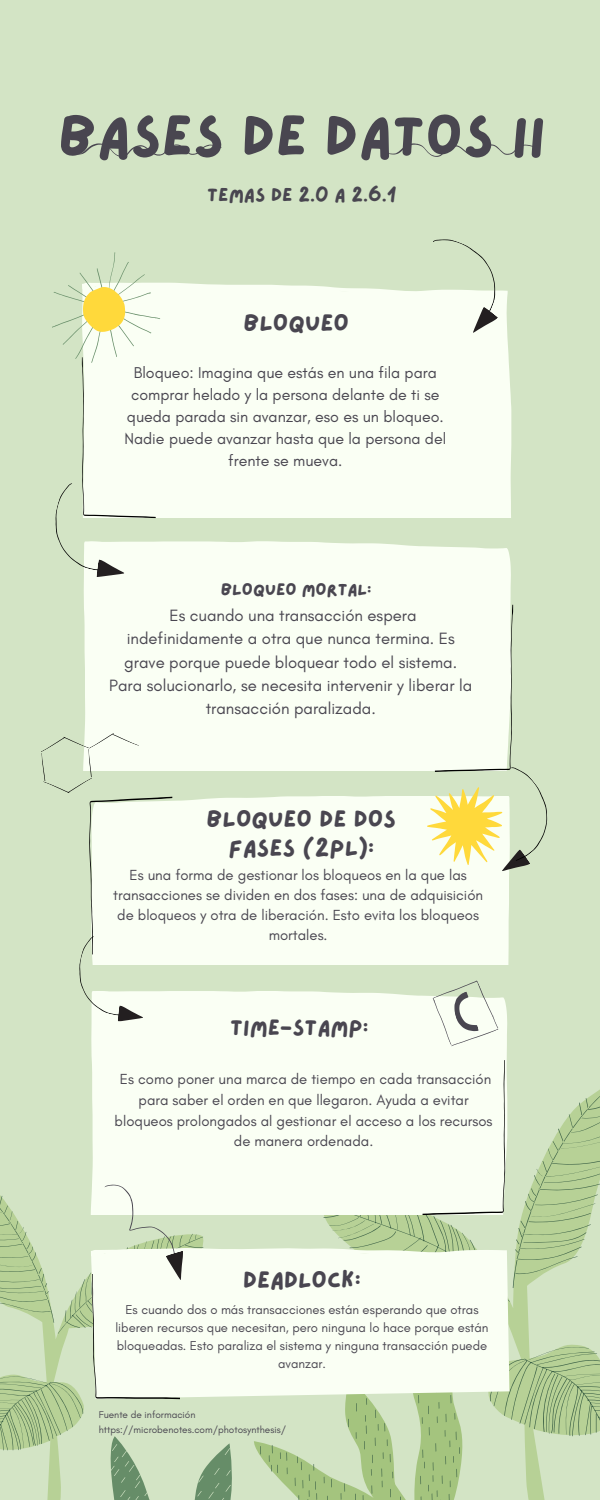
<style>
.page{position:relative;width:600px;height:1500px;background:#d3e4c5}
.page>*{position:absolute;margin:0;border:0;box-sizing:border-box;transform-origin:0 0}
.t1{font:57.9px "Lazydog";color:#494650}
.t2{font:24px/28.5px "Lazydog";color:#494650;text-align:center}
.t3{font:22.5px "Lazydog";color:#494650}
.t4{font:19.1px "Lazydog";color:#494650}
.t5{font:17.2px "Lazydog";color:#494650}
.t6{font:16.7px/23.1px "Glacial Indifference";color:#494650;text-align:center}
.t7{font:16px/22.1px "Glacial Indifference";color:#494650;text-align:center}
.t8{font:14.9px/20.1px "Glacial Indifference";color:#494650;text-align:center}
.t9{font:13px/18px "Glacial Indifference";color:#494650;text-align:center}
.t10{font:10px "Glacial Indifference";color:#494650}
</style>
<div class="page">
<svg style="left:524px;top:1436px;width:49px;height:64px"></svg>
<svg style="left:322px;top:1089px;width:278px;height:347px"></svg>
<svg style="left:479px;top:1399px;width:14px;height:37px"></svg>
<svg style="left:261px;top:1399px;width:218px;height:101px"></svg>
<svg style="left:47px;top:1455px;width:14px;height:45px"></svg>
<svg style="left:0;top:1195px;width:78px;height:260px"></svg>
<svg style="left:261px;top:1242px;width:248px;height:157px;background:#f4fbed"></svg>
<svg style="left:63px;top:143px;width:159px;height:14px"></svg>
<svg style="left:378px;top:143px;width:158px;height:14px"></svg>
<div style="left:179px;top:796px;width:330px;height:168px;background:#fafff4"></div>
<div style="left:175px;top:283px;width:336px;height:234px;background:#fafff4"></div>
<div style="left:83px;top:541px;width:428px;height:230px;background:#fafff4"></div>
<svg style="left:427px;top:604px;width:121px;height:275px"></svg>
<svg style="left:52px;top:252px;width:123px;height:329px"></svg>
<div style="left:91px;top:991px;width:416px;height:223px;background:#fafff4"></div>
<svg style="left:419px;top:1060px;width:91px;height:156px;background:#f4f9ed"></svg>
<svg style="left:78px;top:1174px;width:183px;height:326px"></svg>
<svg style="left:428px;top:980px;width:73px;height:71px"></svg>
<svg style="left:41px;top:732px;width:138px;height:293px"></svg>
<svg style="left:413px;top:239px;width:97px;height:100px"></svg>
<p class="t1" style="left:58px;top:109px;width:489px">BASES DE DATOS II</p>
<h3 class="t4" style="left:207px;top:186px;width:191px">TEMAS DE 2.0 A 2.6.1</h3>
<p class="t2" style="left:243px;top:310px;width:107px">BLOQUEO</p>
<p class="t7" style="left:124px;top:361px;width:323px">Bloqueo: Imagina que estás en una fila para comprar helado y la persona delante de ti se queda parada sin avanzar, eso es un bloqueo.<br>Nadie puede avanzar hasta que la persona del frente se mueva.</p>
<p class="t5" style="left:221px;top:582px;width:153px">BLOQUEO MORTAL:</p>
<p class="t6" style="left:109px;top:604px;width:364px">Es cuando una transacción espera indefinidamente a otra que nunca termina. Es grave porque puede bloquear todo el sistema.<br>Para solucionarlo, se necesita intervenir y liberar la transacción paralizada.</p>
<p class="t2" style="left:206px;top:806px;width:191px">BLOQUEO DE DOS<br>FASES (2PL):</p>
<p class="t8" style="left:113px;top:864px;width:371px">Es una forma de gestionar los bloqueos en la que las transacciones se dividen en dos fases: una de adquisición de bloqueos y otra de liberación. Esto evita los bloqueos mortales.</p>
<h5 class="t3" style="left:230px;top:1017px;width:140px">TIME-STAMP:</h5>
<h2 class="t8" style="left:115px;top:1069px;width:379px;line-height:20.6px">Es como poner una marca de tiempo en cada transacción para saber el orden en que llegaron. Ayuda a evitar bloqueos prolongados al gestionar el acceso a los recursos de manera ordenada.</h2>
<h1 class="t2" style="left:243px;top:1267px;width:119px">DEADLOCK:</h1>
<p class="t9" style="left:115px;top:1300px;width:375px">Es cuando dos o más transacciones están esperando que otras liberen recursos que necesitan, pero ninguna lo hace porque están bloqueadas. Esto paraliza el sistema y ninguna transacción puede avanzar.</p>
<p class="t10" style="left:99px;top:1409px;width:98px">Fuente de información</p>
<p class="t10" style="left:99px;top:1424px;width:189px">https://microbenotes.com/photosynthesis/</p>
</div>
